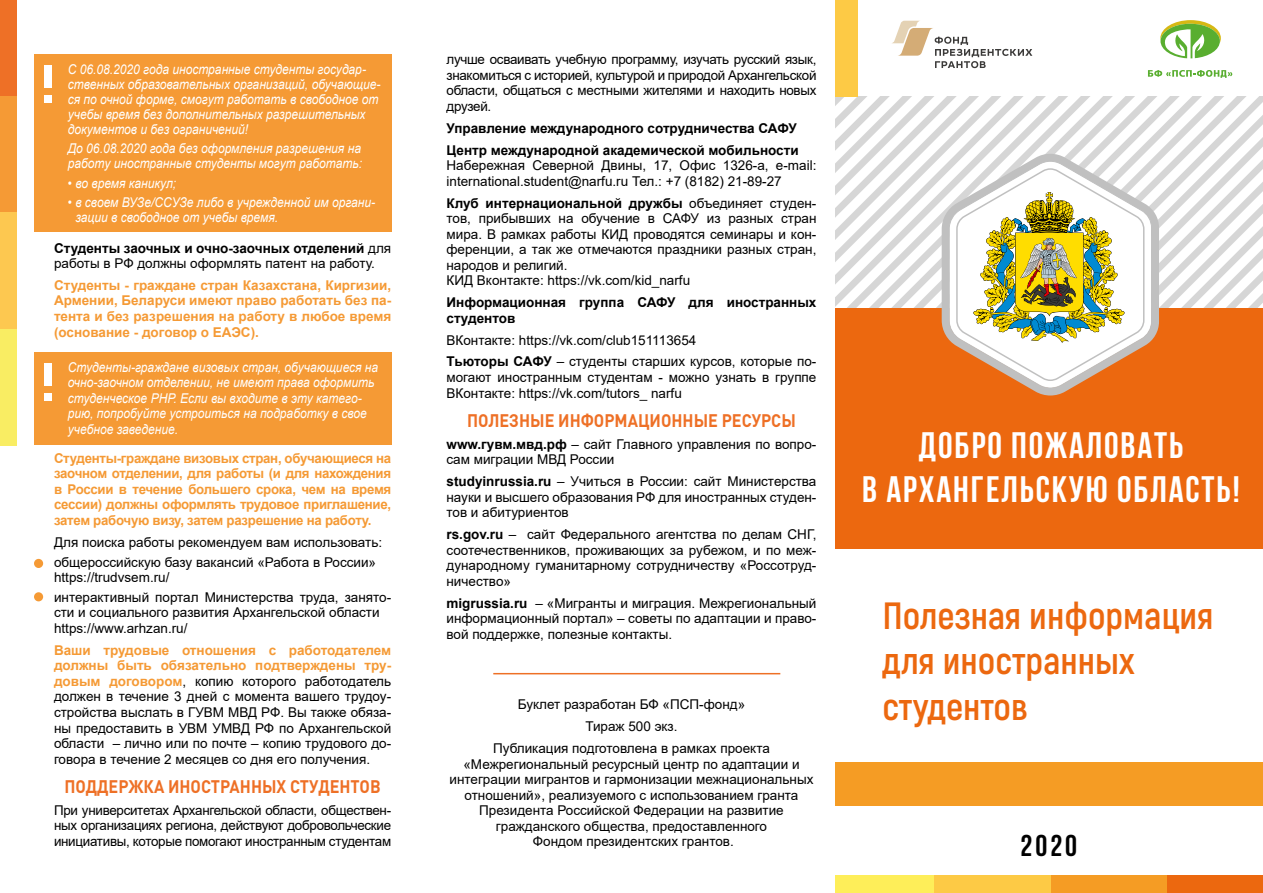
<style>
.page{position:relative;width:1263px;height:893px;background:#fff}
.page>*{position:absolute;margin:0;border:0;box-sizing:border-box;transform-origin:0 0}
.t1{font:700 37.95px/45.6px "Akrobat";color:#ec680f}
.t2{font:700 36.75px/44.1px "Bebas Neue";letter-spacing:.05em;color:#fff;text-align:center}
.t3{font:700 30px "Bebas Neue";color:#000}
.t4{font:700 18px "DIN Pro";color:#ee7026;scale:.9 1}
.t5{font:13.5px/15.5px "Arial";color:#000}
.t6{font:italic 13.5px/15px "Arial";color:#fff;scale:.89 1}
.t7{font:700 13.5px/15.5px "Arial";letter-spacing:-.015em;color:#f59a35;text-align:justify}
.t8{font:700 13.5px/21.9px "Arial";color:#000}
.s1{font-weight:700}
.s2{font-weight:700;color:#f59a35}
</style>
<div class="page">
<hr style="left:493px;top:673px;width:287px;height:1px;background:#ee7026">
<div style="left:34px;top:559px;width:9px;height:9px;background:#f59a35;border-radius:50%"></div>
<div style="left:34px;top:592px;width:9px;height:9px;background:#f59a35;border-radius:50%"></div>
<svg style="left:836px;top:96px;width:427px;height:212px"></svg>
<div style="left:836px;top:762px;width:427px;height:44px;background:#f59c24"></div>
<div style="left:836px;top:308px;width:427px;height:240px;background:#ec680f"></div>
<div style="left:836px;top:0;width:22px;height:96px;background:#fdca45"></div>
<div style="left:836px;top:875px;width:98px;height:18px;background:#feee59"></div>
<div style="left:934px;top:875px;width:117px;height:18px;background:#fdca45"></div>
<div style="left:1051px;top:875px;width:116px;height:18px;background:#f59c24"></div>
<div style="left:1167px;top:875px;width:96px;height:18px;background:#ec680f"></div>
<svg style="left:942px;top:154px;width:217px;height:241px"></svg>
<svg style="left:1160px;top:20px;width:61px;height:38px"></svg>
<svg style="left:1148px;top:70px;width:84px;height:8px"></svg>
<svg style="left:892px;top:21px;width:140px;height:47px"></svg>
<svg style="left:956px;top:168px;width:188px;height:213px"></svg>
<div style="left:0;top:329px;width:16px;height:116px;background:#f9ed63"></div>
<div style="left:0;top:212px;width:16px;height:117px;background:#fdc850"></div>
<div style="left:0;top:95px;width:16px;height:117px;background:#f59a35"></div>
<div style="left:0;top:0;width:16px;height:95px;background:#ee7026"></div>
<div style="left:34px;top:54px;width:357px;height:177px;background:#f59a35"></div>
<div style="left:34px;top:352px;width:357px;height:93px;background:#f59a35"></div>
<div style="left:44px;top:65px;width:8px;height:23px;background:#fff"></div>
<div style="left:44px;top:95px;width:8px;height:8px;background:#fff"></div>
<div style="left:44px;top:363px;width:8px;height:23px;background:#fff"></div>
<div style="left:44px;top:393px;width:8px;height:8px;background:#fff"></div>
<p class="t6" style="left:68px;top:62px;width:353px">С 06.08.2020 года иностранные студенты государ&shy;ственных образовательных организаций, обучающие&shy;ся по очной форме, смогут работать в свободное от учебы время без дополнительных разрешительных документов и без ограничений!</p>
<p class="t6" style="left:68px;top:141px;width:332px">До 06.08.2020 года без оформления разрешения на работу иностранные студенты могут работать:</p>
<p class="t6" style="left:68px;top:176px;width:123px">• во время каникул;</p>
<p class="t6" style="left:75px;top:195px;width:338px;text-indent:-8px">• в своем ВУЗе/CCУЗе либо в учрежденной им органи&shy;зации в свободное от учебы время.</p>
<p class="t5" style="left:54px;top:240px;width:339px"><span class="s1">Студенты заочных и очно-заочных отделений</span> для работы в РФ должны оформлять патент на работу.</p>
<p class="t7" style="left:54px;top:278px;width:339px">Студенты - граждане стран Казахстана, Киргизии, Армении, Беларуси имеют право работать без па&shy;тента и без разрешения на работу в любое время (основание - договор о ЕАЭС).</p>
<p class="t6" style="left:68px;top:359px;width:350px;line-height:15.6px">Студенты-граждане визовых стран, обучающиеся на очно-заочном отделении, не имеют права оформить студенческое РНР. Если вы входите в эту катего&shy;рию, попробуйте устроиться на подработку в свое учебное заведение.</p>
<p class="t7" style="left:54px;top:450px;width:339px">Студенты-граждане визовых стран, обучающиеся на заочном отделении, для работы (и для нахождения в России в течение большего срока, чем на время сессии) должны оформлять трудовое приглашение, затем рабочую визу, затем разрешение на работу.</p>
<p class="t5" style="left:54px;top:532px;width:330px;line-height:19.8px">Для поиска работы рекомендуем вам использовать: общероссийскую базу вакансий «Работа в России»</p>
<p class="t5" style="left:54px;top:567px;width:339px;line-height:19.8px">https://trudvsem.ru/<br>интерактивный портал Министерства труда, занято-</p>
<p class="t5" style="left:54px;top:605px;width:327px">сти и социального развития Архангельской области https://www.arhzan.ru/</p>
<p class="t5" style="left:54px;top:642px;width:339px;text-align:justify"><span class="s2">Ваши трудовые отношения с работодателем должны быть обязательно подтверждены тру&shy;довым договором</span>, копию которого работодатель должен в течение 3 дней с момента вашего трудоу&shy;стройства выслать в ГУВМ МВД РФ. Вы также обяза&shy;ны предоставить в УВМ УМВД РФ по Архангельской области – лично или по почте – копию трудового до&shy;говора в течение 2 месяцев со дня его получения.</p>
<h3 class="t4" style="left:65px;top:774px;width:353px">ПОДДЕРЖКА ИНОСТРАННЫХ СТУДЕНТОВ</h3>
<p class="t5" style="left:54px;top:802px;width:339px;text-align:justify">При университетах Архангельской области, обществен&shy;ных организациях региона, действуют добровольческие инициативы, которые помогают иностранным студентам</p>
<p class="t5" style="left:446px;top:52px;width:371px;text-align:justify">лучше осваивать учебную программу, изучать русский язык, знакомиться с историей, культурой и природой Архангельской области, общаться с местными жителями и находить новых друзей.</p>
<p class="t8" style="left:446px;top:117px;width:354px">Управление международного сотрудничества САФУ<br>Центр международной академической мобильности</p>
<p class="t5" style="left:446px;top:158px;width:371px">Набережная Северной Двины, 17, Офис 1326-а, e-mail: international.student@narfu.ru Тел.: +7 (8182) 21-89-27</p>
<p class="t5" style="left:446px;top:195px;width:371px"><span class="s1">Клуб интернациональной дружбы</span> объединяет студен&shy;тов, прибывших на обучение в САФУ из разных стран мира. В рамках работы КИД проводятся семинары и кон&shy;ференции, а так же отмечаются праздники разных стран, народов и религий.<br>КИД Вконтакте: https://vk.com/kid_narfu</p>
<p class="t8" style="left:446px;top:295px;width:371px;line-height:15.5px">Информационная группа САФУ для иностранных студентов</p>
<p class="t5" style="left:446px;top:329px;width:371px;line-height:21.9px">ВКонтакте: https://vk.com/club151113654<br><span class="s1">Тьюторы САФУ</span> – студенты старших курсов, которые по-</p>
<p class="t5" style="left:446px;top:369px;width:371px">могают иностранным студентам - можно узнать в группе<br>ВКонтакте: https://vk.com/tutors_ narfu</p>
<h3 class="t4" style="left:467px;top:408px;width:367px">ПОЛЕЗНЫЕ ИНФОРМАЦИОННЫЕ РЕСУРСЫ</h3>
<p class="t5" style="left:446px;top:436px;width:371px"><span class="s1">www.гувм.мвд.рф</span> – сайт Главного управления по вопро&shy;сам миграции МВД России</p>
<p class="t5" style="left:446px;top:473px;width:371px;text-align:justify"><span class="s1">studyinrussia.ru</span> – Учиться в России: сайт Министерства науки и высшего образования РФ для иностранных студен&shy;тов и абитуриентов</p>
<p class="t5" style="left:446px;top:526px;width:371px;text-align:justify"><span class="s1">rs.gov.ru</span> – сайт Федерального агентства по делам СНГ, соотечественников, проживающих за рубежом, и по меж&shy;дународному гуманитарному сотрудничеству «Россотруд&shy;ничество»</p>
<p class="t5" style="left:446px;top:595px;width:371px;text-align:justify"><span class="s1">migrussia.ru</span> – «Мигранты и миграция. Межрегиональный информационный портал» – советы по адаптации и право&shy;вой поддержке, полезные контакты.</p>
<p class="t5" style="left:493px;top:693px;width:278px;line-height:21.9px;text-align:center">Буклет разработан БФ «ПСП-фонд»<br>Тираж 500 экз.<br>Публикация подготовлена в рамках проекта</p>
<p class="t5" style="left:449px;top:756px;width:365px;text-align:center">«Межрегиональный ресурсный центр по адаптации и интеграции мигрантов и гармонизации межнациональных отношений», реализуемого с использованием гранта Президента Российской Федерации на развитие гражданского общества, предоставленного<br>Фондом президентских грантов.</p>
<h2 class="t2" style="left:862px;top:423px;width:379px">Добро пожаловать<br>в Архангельскую область!</h2>
<h1 class="t1" style="left:882px;top:592px;width:332px">Полезная информация для иностранных студентов</h1>
<h3 class="t3" style="left:1020px;top:829px;width:58px">2020</h3>
</div>
